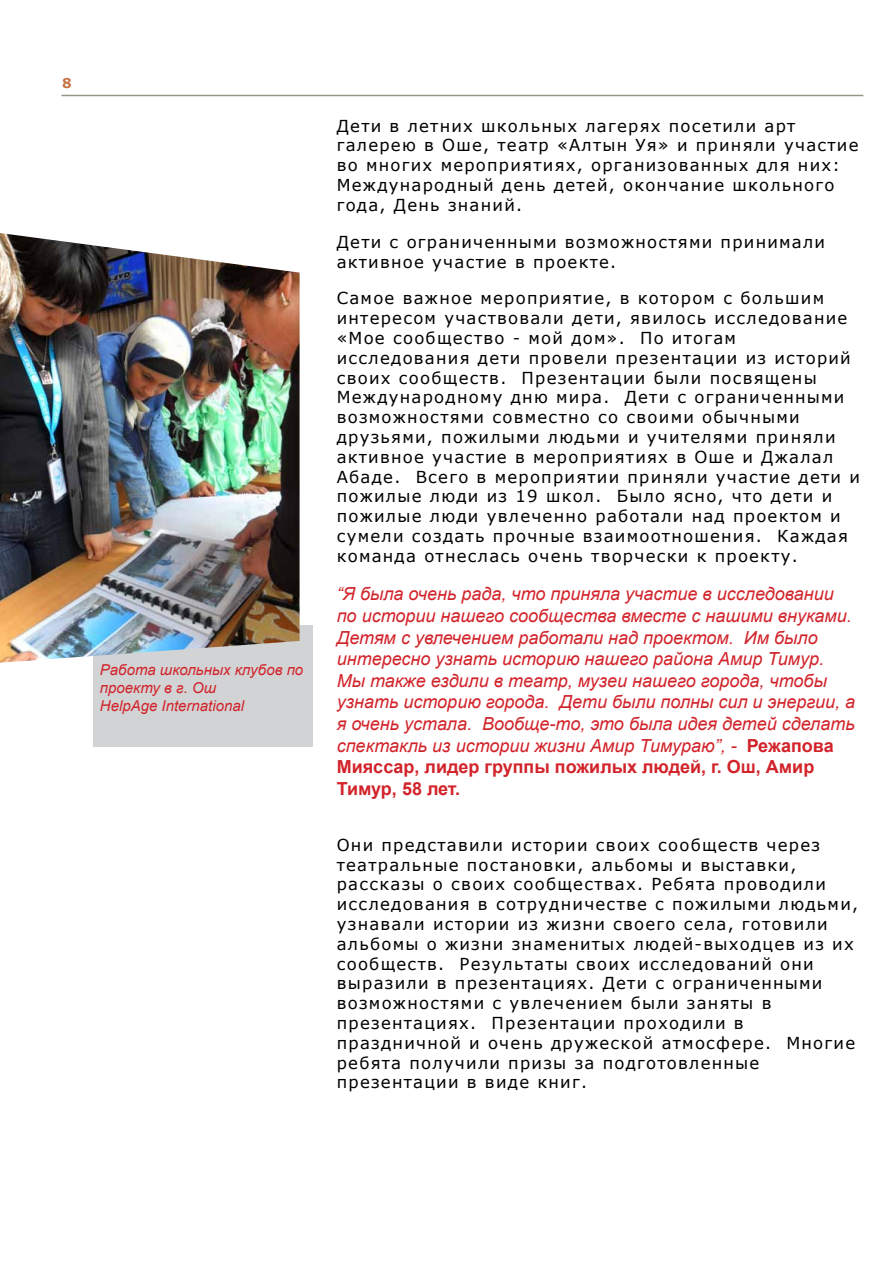
<style>
.page{position:relative;width:893px;height:1263px;background:#fff}
.page>*{position:absolute;margin:0;border:0;box-sizing:border-box;transform-origin:0 0}
.t1{font:italic 18px/21.6px "Arial";color:#d2232a}
.t2{font:16.5px/19.8px "Verdana";letter-spacing:.075em;color:#000}
.t3{font:italic 15px/18px "Arial";color:#d2232a}
.t4{font:700 13.5px "Verdana";color:#c77549}
.s1{font-weight:700;font-style:normal}
</style>
<div class="page">
<hr style="left:61px;top:95px;width:802px;height:1px;background:#98968a">
<div style="left:93px;top:625px;width:220px;height:121px;background:#d1d3d4"></div>
<img style="left:0;top:233px;width:300px;height:430px">
<p class="t4" style="left:62px;top:74px;width:11px">8</p>
<p class="t3" style="left:100px;top:661px;width:205px">Работа школьных клубов по проекту в г. Ош<br>HelpAge International</p>
<p class="t2" style="left:337px;top:116px;width:523px">Дети в летних школьных лагерях посетили арт галерею в Оше, театр «Алтын Уя» и приняли участие во многих мероприятиях, организованных для них:<br>Международный день детей, окончание школьного года, День знаний.</p>
<p class="t2" style="left:337px;top:232px;width:490px">Дети с ограниченными возможностями принимали активное участие в проекте.</p>
<p class="t2" style="left:337px;top:288px;width:525px">Самое важное мероприятие, в котором с большим интересом участвовали дети, явилось исследование «Мое сообщество - мой дом». По итогам исследования дети провели презентации из историй своих сообществ. Презентации были посвящены Международному дню мира. Дети с ограниченными возможностями совместно со своими обычными друзьями, пожилыми людьми и учителями приняли активное участие в мероприятиях в Оше и Джалал Абаде. Всего в мероприятии приняли участие дети и пожилые люди из 19 школ. Было ясно, что дети и пожилые люди увлеченно работали над проектом и сумели создать прочные взаимоотношения. Каждая команда отнеслась очень творчески к проекту.</p>
<p class="t1" style="left:337px;top:583px;width:520px">“Я была очень рада, что приняла участие в исследовании по истории нашего сообщества вместе с нашими внуками.<br>Детям с увлечением работали над проектом. Им было интересно узнать историю нашего района Амир Тимур.<br>Мы также ездили в театр, музеи нашего города, чтобы узнать историю города. Дети были полны сил и энергии, а я очень устала. Вообще-то, это была идея детей сделать спектакль из истории жизни Амир Тимураю”, - <span class="s1">Режапова Мияссар, лидер группы пожилых людей, г. Ош, Амир Тимур, 58 лет.</span></p>
<p class="t2" style="left:337px;top:835px;width:523px">Они представили истории своих сообществ через театральные постановки, альбомы и выставки, рассказы о своих сообществах. Ребята проводили исследования в сотрудничестве с пожилыми людьми, узнавали истории из жизни своего села, готовили альбомы о жизни знаменитых людей-выходцев из их сообществ. Результаты своих исследований они выразили в презентациях. Дети с ограниченными возможностями с увлечением были заняты в презентациях. Презентации проходили в праздничной и очень дружеской атмосфере. Многие ребята получили призы за подготовленные презентации в виде книг.</p>
</div>
